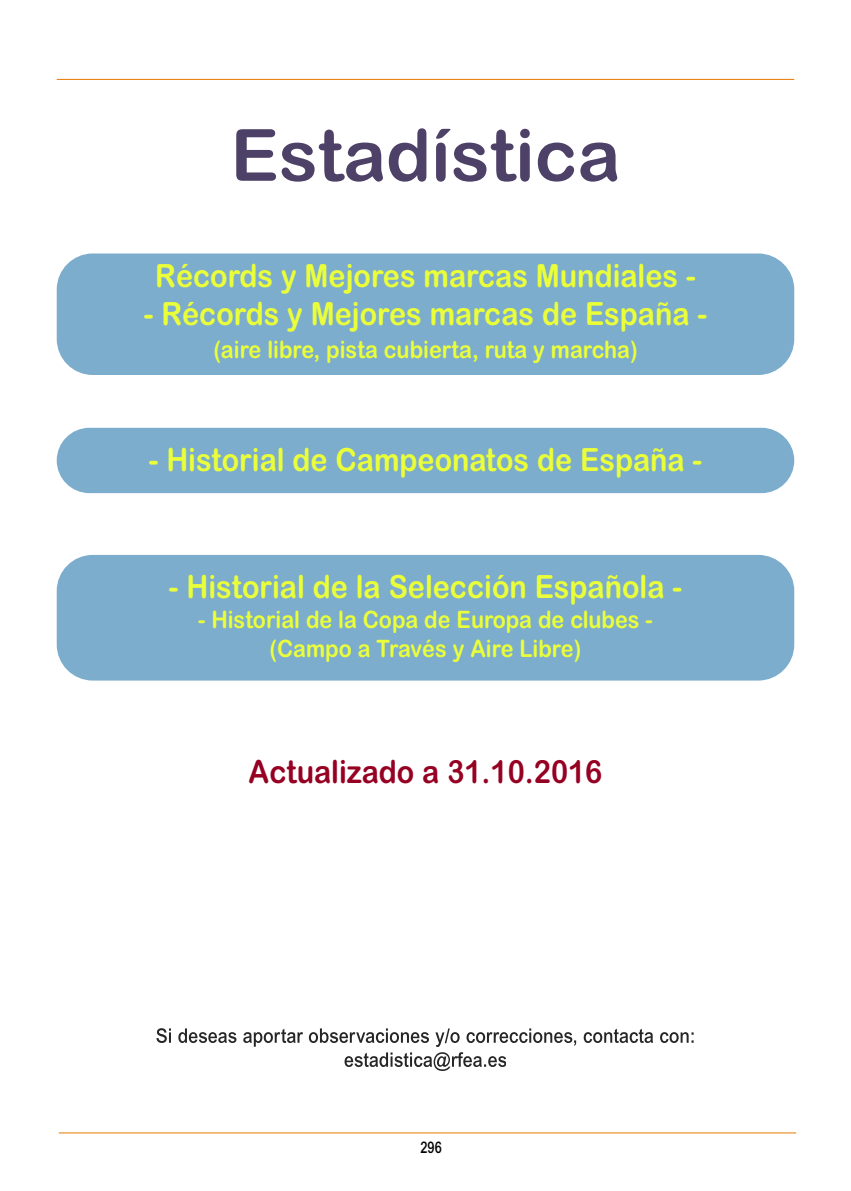
<style>
.page{position:relative;width:851px;height:1191px;background:#fff}
.page>*{position:absolute;margin:0;border:0;box-sizing:border-box;transform-origin:0 0}
.t1{font:72px "Arial Rounded MT Bold";color:#4e4168}
.t2{font:32px "Arial Rounded MT Bold";color:#eaff39;scale:.9 1}
.t3{font:32px "Arial Rounded MT Bold";color:#960022;scale:.9 1}
.t4{font:24px/28.8px "Arial Rounded MT Bold";color:#eaff39;text-align:center;scale:.9 1}
.t5{font:500 16px "Arial";color:#000;scale:.8 1}
</style>
<div class="page">
<hr style="left:59px;top:1132px;width:737px;height:1px;background:#e87900">
<hr style="left:57px;top:79px;width:737px;height:1px;background:#e87900">
<svg style="left:156px;top:1028px;width:124px;height:18px"></svg>
<svg style="left:344px;top:1052px;width:106px;height:19px"></svg>
<div style="left:57px;top:253px;width:737px;height:122px;background:#7cadcd;border-radius:36px"></div>
<div style="left:57px;top:428px;width:737px;height:65px;background:#7cadcd;border-radius:33px"></div>
<div style="left:57px;top:555px;width:737px;height:125px;background:#7cadcd;border-radius:36px"></div>
<h1 class="t1" style="left:230px;top:114px;width:391px">Estadística</h1>
<p class="t2" style="left:155px;top:257px;width:602px">Récords y Mejores marcas Mundiales -</p>
<p class="t2" style="left:144px;top:295px;width:627px">- Récords y Mejores marcas de España -</p>
<p class="t4" style="left:213px;top:335px;width:473px">(aire libre, pista cubierta, ruta y marcha)</p>
<p class="t2" style="left:149px;top:441px;width:616px">- Historial de Campeonatos de España -</p>
<p class="t2" style="left:169px;top:568px;width:571px">- Historial de la Selección Española -</p>
<p class="t4" style="left:198px;top:605px;width:506px">- Historial de la Copa de Europa de clubes - (Campo a Través y Aire Libre)</p>
<p class="t3" style="left:248px;top:753px;width:394px">Actualizado a 31.10.2016</p>
<p class="t5" style="left:420px;top:1141px;width:28px">296</p>
</div>
